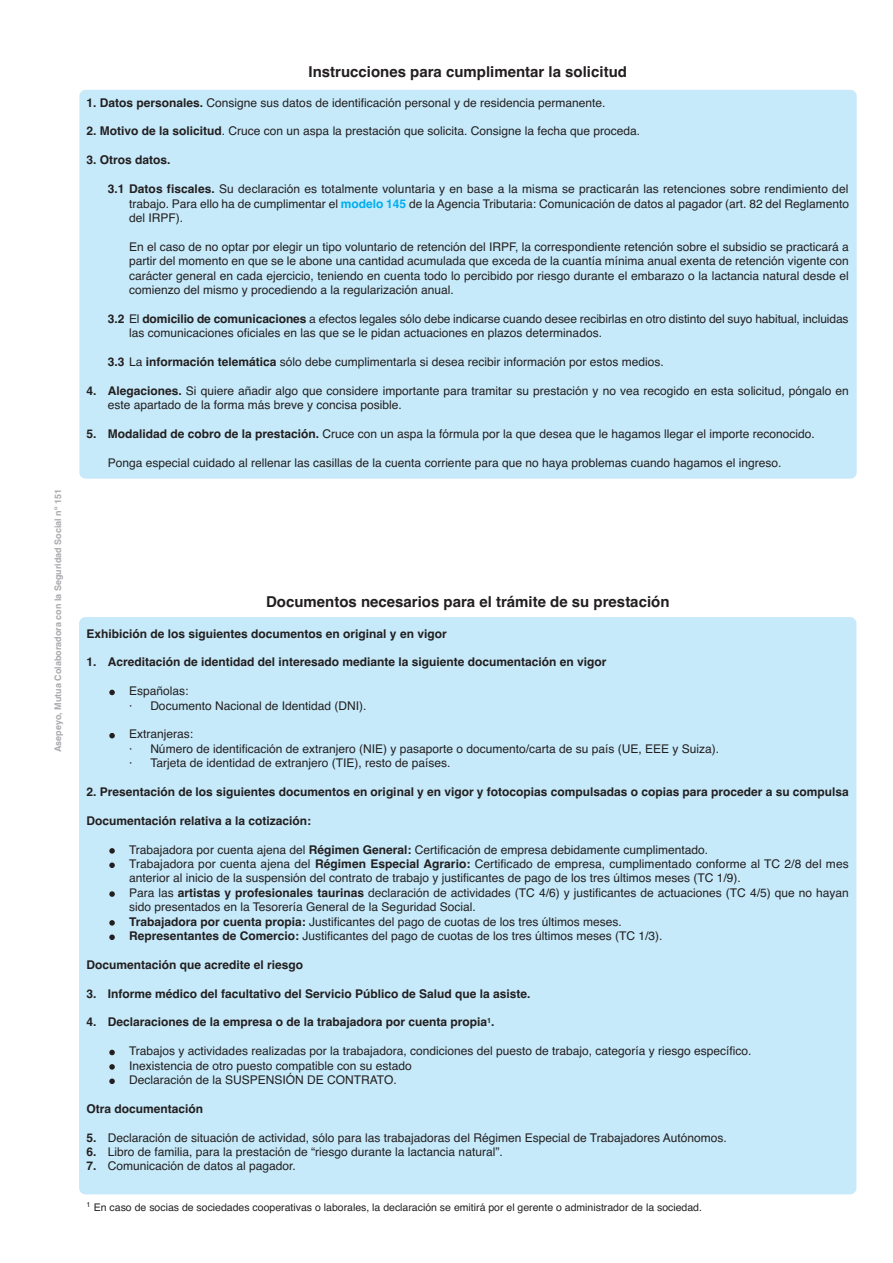
<style>
.page{position:relative;width:893px;height:1263px;background:#fff}
.page>*{position:absolute;margin:0;border:0;box-sizing:border-box;transform-origin:0 0}
.t1{font:700 15px "Helvetica";color:#231f20}
.t2{font:12px/14.4px "Helvetica";color:#231f20}
.t3{font:700 12px "Helvetica";color:#231f20}
.t4{font:10.5px "Helvetica";color:#231f20}
.t5{font:700 9px "Helvetica";color:#a8a9ad}
.s1{font-weight:700}
.s2{font-weight:700;color:#00aeef}
</style>
<div class="page">
<div style="left:79px;top:90px;width:778px;height:389px;background:#c6eafa;border-radius:6px"></div>
<div style="left:79px;top:617px;width:777px;height:577px;background:#c6eafa;border-radius:6px"></div>
<svg style="left:109px;top:690px;width:6px;height:5px"></svg>
<svg style="left:109px;top:733px;width:6px;height:5px"></svg>
<svg style="left:109px;top:848px;width:6px;height:6px"></svg>
<svg style="left:109px;top:862px;width:6px;height:6px"></svg>
<svg style="left:109px;top:891px;width:6px;height:6px"></svg>
<svg style="left:109px;top:920px;width:6px;height:6px"></svg>
<svg style="left:109px;top:934px;width:6px;height:6px"></svg>
<svg style="left:109px;top:1050px;width:6px;height:5px"></svg>
<svg style="left:109px;top:1064px;width:6px;height:6px"></svg>
<svg style="left:109px;top:1078px;width:6px;height:6px"></svg>
<p class="t5" style="left:53px;top:752px;width:264px;rotate:-90deg">Asepeyo, Mutua Colaboradora con la Seguridad Social nº 151</p>
<p class="t1" style="left:309px;top:63px;width:320px">Instrucciones para cumplimentar la solicitud</p>
<p class="t2" style="left:87px;top:95px;width:520px"><span class="s1">1. Datos personales.</span> Consigne sus datos de identificación personal y de residencia permanente.</p>
<p class="t2" style="left:87px;top:124px;width:555px"><span class="s1">2. Motivo de la solicitud</span>. Cruce con un aspa la prestación que solicita. Consigne la fecha que proceda.</p>
<p class="t3" style="left:87px;top:153px;width:86px">3. Otros datos.</p>
<p class="t2" style="left:129px;top:182px;width:721px;text-align:justify;text-indent:-21px"><span class="s1">3.1 Datos fiscales.</span> Su declaración es totalmente voluntaria y en base a la misma se practicarán las retenciones sobre rendimiento del trabajo. Para ello ha de cumplimentar el <span class="s2">modelo 145</span> de la Agencia Tributaria: Comunicación de datos al pagador (art. 82 del Reglamento del IRPF).</p>
<p class="t2" style="left:129px;top:239px;width:721px;text-align:justify">En el caso de no optar por elegir un tipo voluntario de retención del IRPF, la correspondiente retención sobre el subsidio se practicará a partir del momento en que se le abone una cantidad acumulada que exceda de la cuantía mínima anual exenta de retención vigente con carácter general en cada ejercicio, teniendo en cuenta todo lo percibido por riesgo durante el embarazo o la lactancia natural desde el comienzo del mismo y procediendo a la regularización anual.</p>
<p class="t2" style="left:129px;top:311px;width:721px;text-indent:-21px"><span class="s1">3.2</span> El <span class="s1">domicilio de comunicaciones</span> a efectos legales sólo debe indicarse cuando desee recibirlas en otro distinto del suyo habitual, incluidas las comunicaciones oficiales en las que se le pidan actuaciones en plazos determinados.</p>
<p class="t2" style="left:108px;top:355px;width:558px"><span class="s1">3.3</span> La <span class="s1">información telemática</span> sólo debe cumplimentarla si desea recibir información por estos medios.</p>
<p class="t2" style="left:108px;top:383px;width:743px;text-indent:-21px"><span class="s1">4. Alegaciones.</span> Si quiere añadir algo que considere importante para tramitar su prestación y no vea recogido en esta solicitud, póngalo en este apartado de la forma más breve y concisa posible.</p>
<p class="t2" style="left:87px;top:427px;width:730px"><span class="s1">5. Modalidad de cobro de la prestación.</span> Cruce con un aspa la fórmula por la que desea que le hagamos llegar el importe reconocido.</p>
<p class="t2" style="left:108px;top:455px;width:675px">Ponga especial cuidado al rellenar las casillas de la cuenta corriente para que no haya problemas cuando hagamos el ingreso.</p>
<p class="t1" style="left:266px;top:593px;width:405px">Documentos necesarios para el trámite de su prestación</p>
<p class="t3" style="left:87px;top:626px;width:362px">Exhibición de los siguientes documentos en original y en vigor</p>
<p class="t3" style="left:87px;top:655px;width:522px">1. Acreditación de identidad del interesado mediante la siguiente documentación en vigor</p>
<p class="t2" style="left:129px;top:684px;width:239px">Españolas:<br>· Documento Nacional de Identidad (DNI).</p>
<p class="t2" style="left:129px;top:727px;width:592px">Extranjeras:<br>· Número de identificación de extranjero (NIE) y pasaporte o documento/carta de su país (UE, EEE y Suiza). · Tarjeta de identidad de extranjero (TIE), resto de países.</p>
<p class="t3" style="left:87px;top:785px;width:764px">2. Presentación de los siguientes documentos en original y en vigor y fotocopias compulsadas o copias para proceder a su compulsa</p>
<p class="t3" style="left:87px;top:814px;width:226px">Documentación relativa a la cotización:</p>
<p class="t2" style="left:129px;top:842px;width:721px">Trabajadora por cuenta ajena del <span class="s1">Régimen General:</span> Certificación de empresa debidamente cumplimentado.<br>Trabajadora por cuenta ajena del <span class="s1">Régimen Especial Agrario:</span> Certificado de empresa, cumplimentado conforme al TC 2/8 del mes anterior al inicio de la suspensión del contrato de trabajo y justificantes de pago de los tres últimos meses (TC 1/9).<br>Para las <span class="s1">artistas y profesionales taurinas</span> declaración de actividades (TC 4/6) y justificantes de actuaciones (TC 4/5) que no hayan sido presentados en la Tesorería General de la Seguridad Social.<br><span class="s1">Trabajadora por cuenta propia:</span> Justificantes del pago de cuotas de los tres últimos meses.<br><span class="s1">Representantes de Comercio:</span> Justificantes del pago de cuotas de los tres últimos meses (TC 1/3).</p>
<p class="t3" style="left:87px;top:958px;width:218px">Documentación que acredite el riesgo</p>
<p class="t3" style="left:87px;top:986px;width:446px">3. Informe médico del facultativo del Servicio Público de Salud que la asiste.</p>
<p class="t3" style="left:86px;top:1015px;width:410px">4. Declaraciones de la empresa o de la trabajadora por cuenta propia<sup>1</sup>.</p>
<p class="t2" style="left:129px;top:1044px;width:624px">Trabajos y actividades realizadas por la trabajadora, condiciones del puesto de trabajo, categoría y riesgo específico.<br>Inexistencia de otro puesto compatible con su estado<br>Declaración de la SUSPENSIÓN DE CONTRATO.</p>
<p class="t3" style="left:87px;top:1102px;width:118px">Otra documentación</p>
<p class="t2" style="left:87px;top:1130px;width:642px"><span class="s1">5.</span> Declaración de situación de actividad, sólo para las trabajadoras del Régimen Especial de Trabajadores Autónomos.</p>
<p class="t2" style="left:87px;top:1145px;width:418px"><span class="s1">6.</span> Libro de familia, para la prestación de “riesgo durante la lactancia natural”.</p>
<p class="t2" style="left:87px;top:1159px;width:211px"><span class="s1">7.</span> Comunicación de datos al pagador.</p>
<p class="t4" style="left:87px;top:1201px;width:617px"><sup>1</sup> En caso de socias de sociedades cooperativas o laborales, la declaración se emitirá por el gerente o administrador de la sociedad.</p>
</div>
